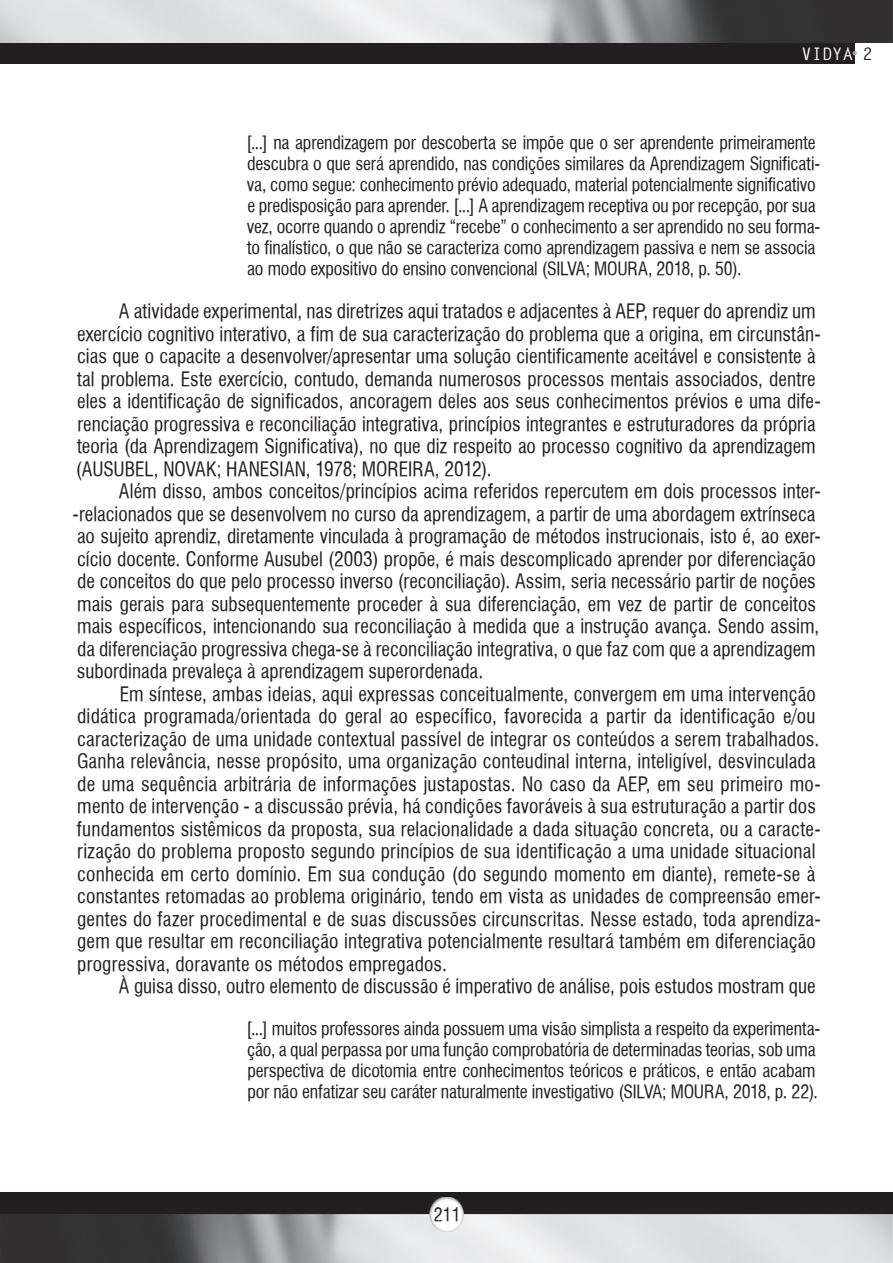
<style>
.page{position:relative;width:893px;height:1263px;background:#fff}
.page>*{position:absolute;margin:0;border:0;box-sizing:border-box;transform-origin:0 0}
.t1{font:19.5px/22.5px "Halvett Condensed";letter-spacing:.005em;color:#231f20}
.t2{font:18px/21px "Halvett Condensed";letter-spacing:-.01em;color:#231f20}
.t3{font:700 17.25px "Letter Gothic Std";color:#fff}
.s1{color:#231f20}
</style>
<div class="page">
<div style="left:0;top:0;width:855px;height:64px;background:#231f20"></div>
<img style="left:0;top:0;width:893px;height:43px">
<svg style="left:853px;top:51px;width:4px;height:4px"></svg>
<div style="left:0;top:1193px;width:893px;height:70px;background:#231f20"></div>
<img style="left:0;top:1214px;width:893px;height:49px">
<img style="left:429px;top:1197px;width:34px;height:34px">
<p class="t3" style="left:801px;top:43px;width:73px">VIDYA <span class="s1">2</span></p>
<p class="t2" style="left:246px;top:132px;width:576px">[...] na aprendizagem por descoberta se impõe que o ser aprendente primeiramente descubra o que será aprendido, nas condições similares da Aprendizagem Significati&shy;va, como segue: conhecimento prévio adequado, material potencialmente significativo e predisposição para aprender. [...] A aprendizagem receptiva ou por recepção, por sua vez, ocorre quando o aprendiz “recebe” o conhecimento a ser aprendido no seu forma&shy;to finalístico, o que não se caracteriza como aprendizagem passiva e nem se associa ao modo expositivo do ensino convencional (SILVA; MOURA, 2018, p. 50).</p>
<p class="t1" style="left:76px;top:300px;width:746px;text-indent:43px">A atividade experimental, nas diretrizes aqui tratados e adjacentes à AEP, requer do aprendiz um exercício cognitivo interativo, a fim de sua caracterização do problema que a origina, em circunstân&shy;cias que o capacite a desenvolver/apresentar uma solução cientificamente aceitável e consistente à tal problema. Este exercício, contudo, demanda numerosos processos mentais associados, dentre eles a identificação de significados, ancoragem deles aos seus conhecimentos prévios e uma dife&shy;renciação progressiva e reconciliação integrativa, princípios integrantes e estruturadores da própria teoria (da Aprendizagem Significativa), no que diz respeito ao processo cognitivo da aprendizagem (AUSUBEL, NOVAK; HANESIAN, 1978; MOREIRA, 2012).</p>
<p class="t1" style="left:72px;top:480px;width:750px;text-indent:47px">Além disso, ambos conceitos/princípios acima referidos repercutem em dois processos inter--relacionados que se desenvolvem no curso da aprendizagem, a partir de uma abordagem extrínseca ao sujeito aprendiz, diretamente vinculada à programação de métodos instrucionais, isto é, ao exer&shy;cício docente. Conforme Ausubel (2003) propõe, é mais descomplicado aprender por diferenciação de conceitos do que pelo processo inverso (reconciliação). Assim, seria necessário partir de noções mais gerais para subsequentemente proceder à sua diferenciação, em vez de partir de conceitos mais específicos, intencionando sua reconciliação à medida que a instrução avança. Sendo assim, da diferenciação progressiva chega-se à reconciliação integrativa, o que faz com que a aprendizagem subordinada prevaleça à aprendizagem superordenada.</p>
<p class="t1" style="left:77px;top:682px;width:745px;text-indent:43px">Em síntese, ambas ideias, aqui expressas conceitualmente, convergem em uma intervenção didática programada/orientada do geral ao específico, favorecida a partir da identificação e/ou caracterização de uma unidade contextual passível de integrar os conteúdos a serem trabalhados.<br>Ganha relevância, nesse propósito, uma organização conteudinal interna, inteligível, desvinculada de uma sequência arbitrária de informações justapostas. No caso da AEP, em seu primeiro mo&shy;mento de intervenção - a discussão prévia, há condições favoráveis à sua estruturação a partir dos fundamentos sistêmicos da proposta, sua relacionalidade a dada situação concreta, ou a caracte&shy;rização do problema proposto segundo princípios de sua identificação a uma unidade situacional conhecida em certo domínio. Em sua condução (do segundo momento em diante), remete-se à constantes retomadas ao problema originário, tendo em vista as unidades de compreensão emer&shy;gentes do fazer procedimental e de suas discussões circunscritas. Nesse estado, toda aprendiza&shy;gem que resultar em reconciliação integrativa potencialmente resultará também em diferenciação progressiva, doravante os métodos empregados.</p>
<p class="t1" style="left:119px;top:975px;width:698px">À guisa disso, outro elemento de discussão é imperativo de análise, pois estudos mostram que</p>
<p class="t2" style="left:246px;top:1018px;width:575px">[...] muitos professores ainda possuem uma visão simplista a respeito da experimenta&shy;ção, a qual perpassa por uma função comprobatória de determinadas teorias, sob uma perspectiva de dicotomia entre conhecimentos teóricos e práticos, e então acabam por não enfatizar seu caráter naturalmente investigativo (SILVA; MOURA, 2018, p. 22).</p>
<p class="t2" style="left:434px;top:1204px;width:28px">211</p>
</div>
